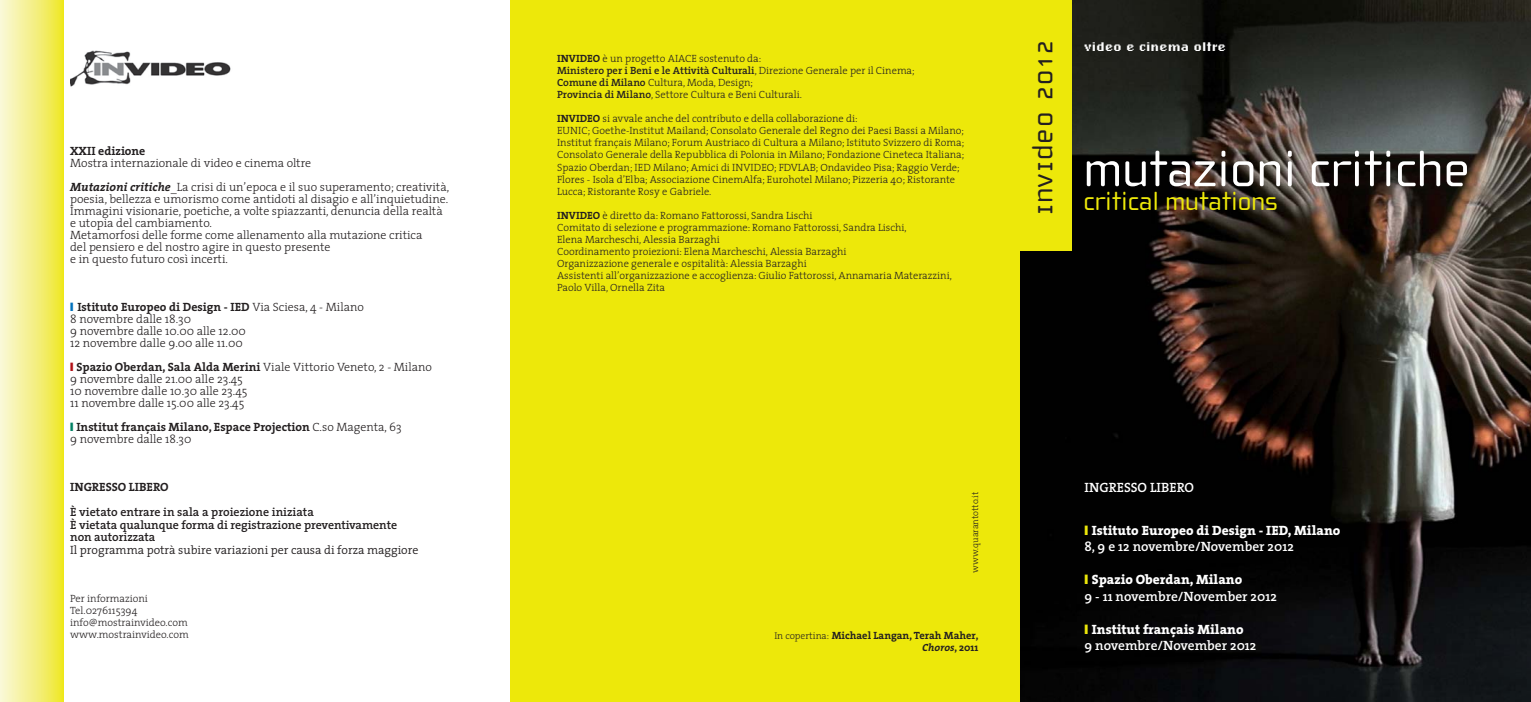
<style>
.page{position:relative;width:1531px;height:702px;background:#fff}
.page>*{position:absolute;margin:0;border:0;box-sizing:border-box;transform-origin:0 0}
.t1{font:52.5px "Cholla Wide";color:#fff}
.t2{font:30px "Cholla Unicase";letter-spacing:.02em;color:#231f20}
.t3{font:27px "Cholla Wide";color:#ede80a}
.t4{font:19.5px "Emigre Eight";color:#fff}
.t5{font:800 13.5px/16.5px "The Serif";color:#fff}
.t6{font:600 13.5px/16.5px "The Serif";color:#fff}
.t7{font:300 12px/12px "The Serif";color:#231f20}
.t8{font:600 12px/12.8px "The Serif";letter-spacing:-.005em;color:#231f20}
.t9{font:700 12px/12px "The Serif";color:#231f20}
.t10{font:300 12px "The Serif";color:#231f20}
.t11{font:300 10.5px/12px "The Serif";color:#231f20}
.t12{font:700 10.5px/12px "The Serif";color:#231f20;text-align:right}
.t13{font:300 9px "The Serif";color:#231f20}
.s1{font-weight:700;font-style:italic}
.s2{color:#0071bc}
.s3{font-weight:700}
.s4{color:#b01016}
.s5{color:#008063}
.s6{font-weight:300}
.s7{font-weight:600}
.s8{font-family:"Cholla Wide"}
.s9{font-weight:300;font-size:9.75px}
.s10{font-style:italic}
.s11{color:#ede80a}
.s12{font-weight:800}
</style>
<div class="page">
<div style="left:510px;top:0;width:515px;height:701px;background:#ede80a"></div>
<img style="left:1020px;top:0;width:511px;height:701px">
<div style="left:1020px;top:0;width:51px;height:250px;background:#ede80a"></div>
<svg style="left:0;top:0;width:64px;height:701px;background:#f4ef84"></svg>
<img style="left:70px;top:50px;width:161px;height:37px">
<p class="t9" style="left:70px;top:145px;width:77px">XXII edizione</p>
<p class="t7" style="left:70px;top:151px;width:381px;line-height:24px">Mostra internazionale di video e cinema oltre<br><span class="s1">Mutazioni critiche</span>_La crisi di un’epoca e il suo superamento; creatività,</p>
<p class="t7" style="left:70px;top:193px;width:380px">poesia, bellezza e umorismo come antidoti al disagio e all’inquietudine.<br>Immagini visionarie, poetiche, a volte spiazzanti, denuncia della realtà e utopia del cambiamento.<br>Metamorfosi delle forme come allenamento alla mutazione critica<br>del pensiero e del nostro agire in questo presente<br>e in questo futuro così incerti.</p>
<p class="t7" style="left:70px;top:301px;width:295px"><span class="s2">❙</span> <span class="s3">Istituto Europeo di Design - IED</span> Via Sciesa, 4 - Milano 8 novembre dalle 18.30<br>9 novembre dalle 10.00 alle 12.00<br>12 novembre dalle 9.00 alle 11.00</p>
<p class="t7" style="left:70px;top:361px;width:363px"><span class="s4">❙</span> <span class="s3">Spazio Oberdan, Sala Alda Merini</span> Viale Vittorio Veneto, 2 - Milano 9 novembre dalle 21.00 alle 23.45<br>10 novembre dalle 10.30 alle 23.45<br>11 novembre dalle 15.00 alle 23.45</p>
<p class="t9" style="left:70px;top:421px;width:333px"><span class="s5">❙</span> Institut français Milano, Espace Projection <span class="s6">C.so Magenta, 63<br>9 novembre dalle 18.30</span></p>
<p class="t9" style="left:70px;top:481px;width:100px">INGRESSO LIBERO</p>
<p class="t8" style="left:70px;top:506px;width:328px">È vietato entrare in sala a proiezione iniziata<br>È vietata qualunque forma di registrazione preventivamente non autorizzata</p>
<p class="t10" style="left:70px;top:544px;width:350px">Il programma potrà subire variazioni per causa di forza maggiore</p>
<p class="t11" style="left:70px;top:593px;width:120px">Per informazioni<br>Tel.0276115394 info@mostrainvideo.com www.mostrainvideo.com</p>
<p class="t11" style="left:557px;top:53px;width:359px"><span class="s3">INVIDEO</span> è un progetto AIACE sostenuto da:<br><span class="s7">Ministero per i Beni e le Attività Culturali</span>, Direzione Generale per il Cinema; <span class="s7">Comune di Milano</span> Cultura, Moda, Design;<br><span class="s7">Provincia di Milano</span>, Settore Cultura e Beni Culturali.</p>
<p class="t11" style="left:557px;top:113px;width:409px"><span class="s3">INVIDEO</span> si avvale anche del contributo e della collaborazione di:<br>EUNIC; Goethe-Institut Mailand; Consolato Generale del Regno dei Paesi Bassi a Milano; Institut français Milano; Forum Austriaco di Cultura a Milano; Istituto Svizzero di Roma; Consolato Generale della Repubblica di Polonia in Milano; Fondazione Cineteca Italiana; Spazio Oberdan; IED Milano; Amici di INVIDEO; FDVLAB; Ondavideo Pisa; Raggio Verde; Flores - Isola d’Elba; Associazione CinemAlfa; Eurohotel Milano; Pizzeria 40; Ristorante Lucca; Ristorante Rosy e Gabriele.</p>
<p class="t11" style="left:557px;top:209px;width:396px"><span class="s3">INVIDEO</span> è diretto da: Romano Fattorossi, Sandra Lischi<br>Comitato di selezione e programmazione: Romano Fattorossi, Sandra Lischi,<br>Elena Marcheschi, Alessia Barzaghi<br>Coordinamento proiezioni: Elena Marcheschi, Alessia Barzaghi<br>Organizzazione generale e ospitalità: Alessia Barzaghi<br>Assistenti all’organizzazione e accoglienza: Giulio Fattorossi, Annamaria Materazzini, Paolo Villa, Ornella Zita</p>
<h2 class="t2" style="left:1024px;top:215px;width:176px;rotate:-90deg">Invi<span class="s8">d</span>eo 2012</h2>
<h3 class="t4" style="left:1084px;top:33px;width:143px">video e cinema oltre</h3>
<h1 class="t1" style="left:1083px;top:137px;width:387px">mutazioni critiche</h1>
<h3 class="t3" style="left:1083px;top:185px;width:196px">critical mutations</h3>
<p class="t13" style="left:971px;top:572px;width:82px;rotate:-90deg">www.quarantotto.it</p>
<p class="t12" style="left:774px;top:629px;width:206px"><span class="s9">In copertina:</span> Michael Langan, Terah Maher,<br><span class="s10">Choros</span>, 2011</p>
<p class="t6" style="left:1084px;top:479px;width:111px">INGRESSO LIBERO</p>
<p class="t5" style="left:1084px;top:522px;width:257px"><span class="s11">❙</span> Istituto Europeo di Design - IED, Milano<br><span class="s7">8, 9 e 12 novembre/November 2012</span></p>
<p class="t6" style="left:1084px;top:572px;width:194px"><span class="s11">❙</span> <span class="s12">Spazio Oberdan, Milano<br></span>9 - 11 novembre/November 2012</p>
<p class="t5" style="left:1084px;top:621px;width:173px"><span class="s11">❙</span> Institut français Milano<br><span class="s7">9 novembre/November 2012</span></p>
</div>
